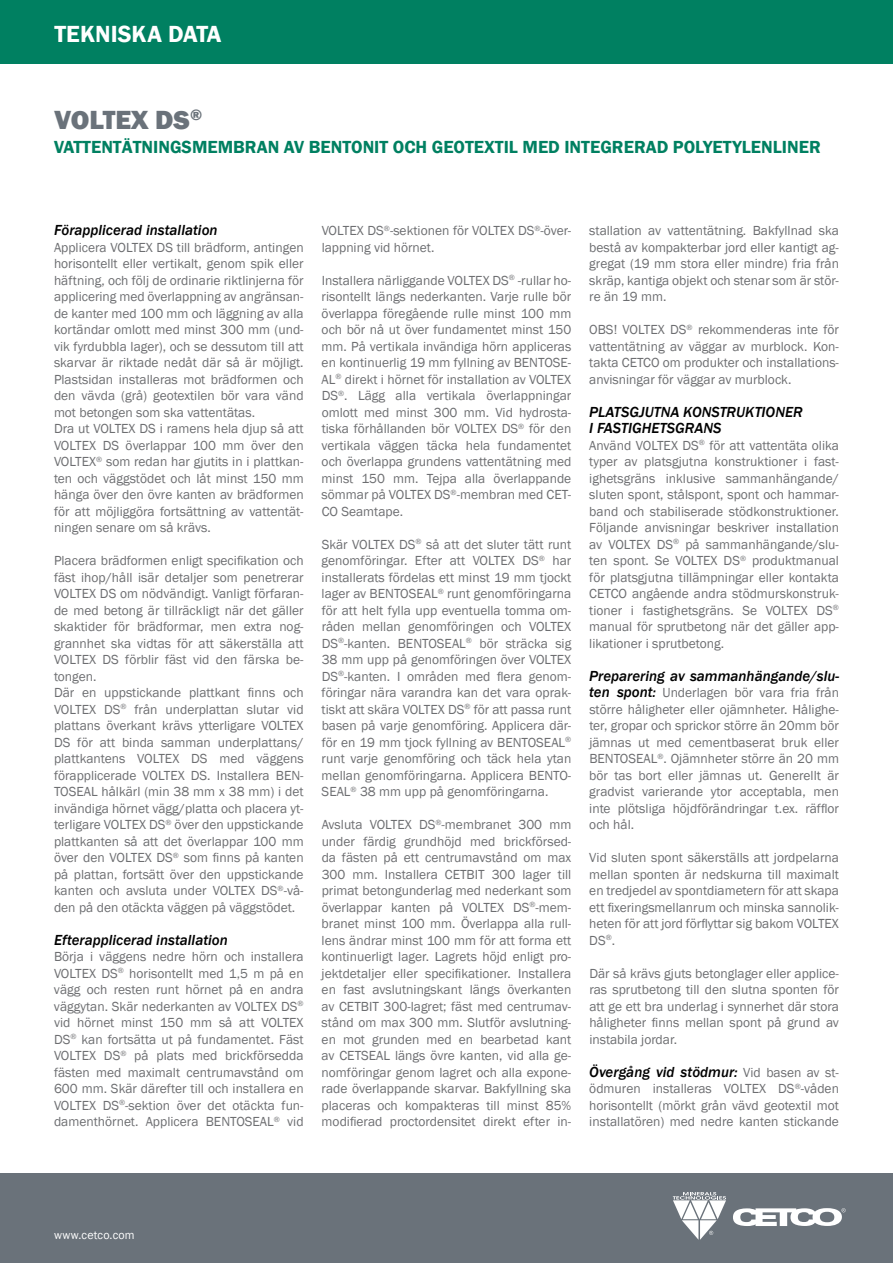
<style>
.page{position:relative;width:893px;height:1263px;background:#fff}
.page>*{position:absolute;margin:0;border:0;box-sizing:border-box;transform-origin:0 0}
.t1{font:800 27px "Franklin Gothic";color:#6a727a}
.t2{font:600 24px "Franklin Gothic";letter-spacing:-.005em;color:#fff}
.t3{font:600 18px "Franklin Gothic";color:#008061}
.t4{font:italic 500 15px/16.5px "Franklin Gothic";color:#000}
.t5{font:13.5px/16.5px "Franklin Gothic";color:#6d6e71;text-align:justify}
.t6{font:12px "Franklin Gothic";letter-spacing:.02em;color:#fff}
.s1{font-weight:500;font-style:italic;font-size:15px;color:#000}
.s2{font-weight:400;font-style:normal;font-size:13.5px;color:#6d6e71}
</style>
<div class="page">
<div style="left:0;top:0;width:893px;height:64px;background:#008061"></div>
<div style="left:0;top:1174px;width:893px;height:89px;background:#6a727a"></div>
<svg style="left:733px;top:1208px;width:113px;height:18px"></svg>
<svg style="left:673px;top:1192px;width:53px;height:48px"></svg>
<h2 class="t2" style="left:55px;top:20px;width:169px">TEKNISKA DATA</h2>
<h1 class="t1" style="left:54px;top:103px;width:150px">VOLTEX DS<sup>®</sup></h1>
<h3 class="t3" style="left:54px;top:136px;width:768px">VATTENTÄTNINGSMEMBRAN AV BENTONIT OCH GEOTEXTIL MED INTEGRERAD POLYETYLENLINER</h3>
<p class="t4" style="left:54px;top:222px;width:165px">Förapplicerad installation</p>
<p class="t5" style="left:54px;top:239px;width:251px;text-align:left">Applicera VOLTEX DS till brädform, antingen horisontellt eller vertikalt, genom spik eller häftning, och följ de ordinarie riktlinjerna för applicering med överlappning av angränsan&shy;de kanter med 100 mm och läggning av alla kortändar omlott med minst 300 mm (und&shy;vik fyrdubbla lager), och se dessutom till att skarvar är riktade nedåt där så är möjligt.<br>Plastsidan installeras mot brädformen och den vävda (grå) geotextilen bör vara vänd mot betongen som ska vattentätas.<br>Dra ut VOLTEX DS i ramens hela djup så att VOLTEX DS överlappar 100 mm över den VOLTEX<sup>®</sup> som redan har gjutits in i plattkan&shy;ten och väggstödet och låt minst 150 mm hänga över den övre kanten av brädformen för att möjliggöra fortsättning av vattentät&shy;ningen senare om så krävs.</p>
<p class="t5" style="left:54px;top:553px;width:251px;text-align:left">Placera brädformen enligt specifikation och fäst ihop/håll isär detaljer som penetrerar VOLTEX DS om nödvändigt. Vanligt förfaran&shy;de med betong är tillräckligt när det gäller skaktider för brädformar, men extra nog&shy;grannhet ska vidtas för att säkerställa att VOLTEX DS förblir fäst vid den färska be&shy;tongen.<br>Där en uppstickande plattkant finns och VOLTEX DS<sup>®</sup> från underplattan slutar vid plattans överkant krävs ytterligare VOLTEX DS för att binda samman underplattans/ plattkantens VOLTEX DS med väggens förapplicerade VOLTEX DS. Installera BEN-TOSEAL hålkärl (min 38 mm x 38 mm) i det invändiga hörnet vägg/platta och placera yt&shy;terligare VOLTEX DS<sup>®</sup> över den uppstickande plattkanten så att det överlappar 100 mm över den VOLTEX DS<sup>®</sup> som finns på kanten på plattan, fortsätt över den uppstickande kanten och avsluta under VOLTEX DS<sup>®</sup>-vå&shy;den på den otäckta väggen på väggstödet.</p>
<p class="t4" style="left:54px;top:932px;width:175px">Efterapplicerad installation</p>
<p class="t5" style="left:54px;top:949px;width:251px">Börja i väggens nedre hörn och installera VOLTEX DS<sup>®</sup> horisontellt med 1,5 m på en vägg och resten runt hörnet på en andra väggytan. Skär nederkanten av VOLTEX DS<sup>® </sup>vid hörnet minst 150 mm så att VOLTEX DS<sup>®</sup> kan fortsätta ut på fundamentet. Fäst VOLTEX DS<sup>®</sup> på plats med brickförsedda fästen med maximalt centrumavstånd om 600 mm. Skär därefter till och installera en VOLTEX DS<sup>®</sup>-sektion över det otäckta fun&shy;damenthörnet. Applicera BENTOSEAL<sup>®</sup> vid</p>
<p class="t5" style="left:322px;top:223px;width:251px">VOLTEX DS<sup>®</sup>-sektionen för VOLTEX DS<sup>®</sup>-över&shy;lappning vid hörnet.</p>
<p class="t5" style="left:322px;top:272px;width:251px">Installera närliggande VOLTEX DS<sup>®</sup> -rullar ho&shy;risontellt längs nederkanten. Varje rulle bör överlappa föregående rulle minst 100 mm och bör nå ut över fundamentet minst 150 mm. På vertikala invändiga hörn appliceras en kontinuerlig 19 mm fyllning av BENTOSE-AL<sup>®</sup> direkt i hörnet för installation av VOLTEX DS<sup>®</sup>. Lägg alla vertikala överlappningar omlott med minst 300 mm. Vid hydrosta&shy;tiska förhållanden bör VOLTEX DS<sup>®</sup> för den vertikala väggen täcka hela fundamentet och överlappa grundens vattentätning med minst 150 mm. Tejpa alla överlappande sömmar på VOLTEX DS<sup>®</sup>-membran med CET-CO Seamtape.</p>
<p class="t5" style="left:322px;top:536px;width:251px">Skär VOLTEX DS<sup>®</sup> så att det sluter tätt runt genomföringar. Efter att VOLTEX DS<sup>®</sup> har installerats fördelas ett minst 19 mm tjockt lager av BENTOSEAL<sup>®</sup> runt genomföringarna för att helt fylla upp eventuella tomma om&shy;råden mellan genomföringen och VOLTEX DS<sup>®</sup>-kanten. BENTOSEAL<sup>®</sup> bör sträcka sig 38 mm upp på genomföringen över VOLTEX DS<sup>®</sup>-kanten. I områden med flera genom&shy;föringar nära varandra kan det vara oprak&shy;tiskt att skära VOLTEX DS<sup>®</sup> för att passa runt basen på varje genomföring. Applicera där&shy;för en 19 mm tjock fyllning av BENTOSEAL<sup>® </sup>runt varje genomföring och täck hela ytan mellan genomföringarna. Applicera BENTO-SEAL<sup>®</sup> 38 mm upp på genomföringarna.</p>
<p class="t5" style="left:322px;top:817px;width:251px">Avsluta VOLTEX DS<sup>®</sup>-membranet 300 mm under färdig grundhöjd med brickförsed&shy;da fästen på ett centrumavstånd om max 300 mm. Installera CETBIT 300 lager till primat betongunderlag med nederkant som överlappar kanten på VOLTEX DS<sup>®</sup>-mem&shy;branet minst 100 mm. Överlappa alla rul - lens ändrar minst 100 mm för att forma ett kontinuerligt lager. Lagrets höjd enligt pro&shy;jektdetaljer eller specifikationer. Installera en fast avslutningskant längs överkanten av CETBIT 300-lagret; fäst med centrumav&shy;stånd om max 300 mm. Slutför avslutning&shy;en mot grunden med en bearbetad kant av CETSEAL längs övre kanten, vid alla ge&shy;nomföringar genom lagret och alla expone&shy;rade överlappande skarvar. Bakfyllning ska placeras och kompakteras till minst 85% modifierad proctordensitet direkt efter in-</p>
<p class="t5" style="left:589px;top:223px;width:251px">stallation av vattentätning. Bakfyllnad ska bestå av kompakterbar jord eller kantigt ag&shy;gregat (19 mm stora eller mindre) fria från skräp, kantiga objekt och stenar som är stör&shy;re än 19 mm.</p>
<p class="t5" style="left:589px;top:322px;width:251px">OBS! VOLTEX DS<sup>®</sup> rekommenderas inte för vattentätning av väggar av murblock. Kon&shy;takta CETCO om produkter och installations&shy;anvisningar för väggar av murblock.</p>
<p class="t4" style="left:589px;top:404px;width:215px">PLATSGJUTNA KONSTRUKTIONER<br>I FASTIGHETSGRANS</p>
<p class="t5" style="left:589px;top:437px;width:251px">Använd VOLTEX DS<sup>®</sup> för att vattentäta olika typer av platsgjutna konstruktioner i fast&shy;ighetsgräns inklusive sammanhängande/ sluten spont, stålspont, spont och hammar&shy;band och stabiliserade stödkonstruktioner.<br>Följande anvisningar beskriver installation av VOLTEX DS<sup>®</sup> på sammanhängande/slu&shy;ten spont. Se VOLTEX DS<sup>®</sup> produktmanual för platsgjutna tillämpningar eller kontakta CETCO angående andra stödmurskonstruk&shy;tioner i fastighetsgräns. Se VOLTEX DS<sup>® </sup>manual för sprutbetong när det gäller app&shy;likationer i sprutbetong.</p>
<p class="t4" style="left:589px;top:668px;width:251px">Preparering av sammanhängande/slu-</p>
<p class="t5" style="left:589px;top:685px;width:251px"><span class="s1">ten spont:</span> Underlagen bör vara fria från större håligheter eller ojämnheter. Hålighe&shy;ter, gropar och sprickor större än 20mm bör jämnas ut med cementbaserat bruk eller BENTOSEAL<sup>®</sup>. Ojämnheter större än 20 mm bör tas bort eller jämnas ut. Generellt är gradvist varierande ytor acceptabla, men inte plötsliga höjdförändringar t.ex. räfflor och hål.</p>
<p class="t5" style="left:589px;top:850px;width:251px">Vid sluten spont säkerställs att jordpelarna mellan sponten är nedskurna till maximalt en tredjedel av spontdiametern för att skapa ett fixeringsmellanrum och minska sannolik&shy;heten för att jord förflyttar sig bakom VOLTEX DS<sup>®</sup>.</p>
<p class="t5" style="left:589px;top:965px;width:251px">Där så krävs gjuts betonglager eller applice&shy;ras sprutbetong till den slutna sponten för att ge ett bra underlag i synnerhet där stora håligheter finns mellan spont på grund av instabila jordar.</p>
<p class="t4" style="left:589px;top:1064px;width:251px">Övergång vid stödmur: <span class="s2">Vid basen av st-</span></p>
<p class="t5" style="left:589px;top:1081px;width:251px">ödmuren installeras VOLTEX DS<sup>®</sup>-våden horisontellt (mörkt grån vävd geotextil mot installatören) med nedre kanten stickande</p>
<p class="t6" style="left:54px;top:1227px;width:82px">www.cetco.com</p>
</div>
